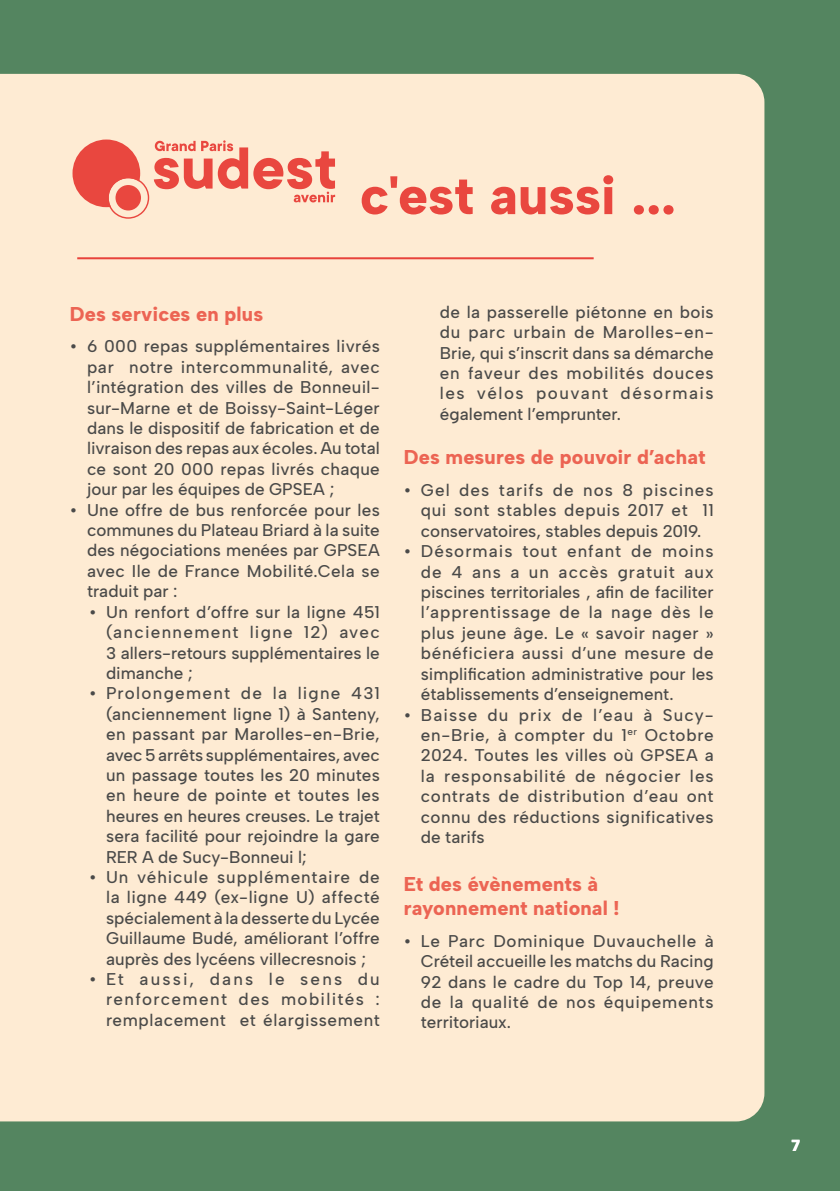
<style>
.page{position:relative;width:840px;height:1191px;background:#fff}
.page>*{position:absolute;margin:0;border:0;box-sizing:border-box;transform-origin:0 0}
.t1{font:800 54px "Albert Sans";letter-spacing:-.005em;color:#e9473f}
.t2{font:800 20px/24px "Albert Sans";letter-spacing:.01em;color:#ec6453}
.t3{font:500 17px/20.4px "Albert Sans";letter-spacing:.005em;color:#4a4a49;text-align:justify}
.t4{font:900 16px "Albert Sans";color:#fff}
</style>
<div class="page">
<div style="left:0;top:0;width:839px;height:1191px;background:#548560"></div>
<div style="left:0;top:74px;width:764px;height:1047px;background:#feebd3"></div>
<hr style="left:77px;top:257px;width:516px;height:2px;background:#e8423b">
<svg style="left:72px;top:139px;width:263px;height:80px;background:#f6af9c"></svg>
<h1 class="t1" style="left:359px;top:162px;width:317px">c'est aussi ...</h1>
<p class="t2" style="left:70px;top:302px;width:195px">Des services en plus</p>
<p class="t3" style="left:87px;top:336px;width:294px;text-indent:-17px">• 6 000 repas supplémentaires livrés par notre intercommunalité, avec l’intégration des villes de Bonneuil&shy;sur-Marne et de Boissy-Saint-Léger dans le dispositif de fabrication et de livraison des repas aux écoles. Au total ce sont 20 000 repas livrés chaque jour par les équipes de GPSEA ;</p>
<p class="t3" style="left:87px;top:499px;width:294px;text-indent:-17px">• Une offre de bus renforcée pour les communes du Plateau Briard à la suite des négociations menées par GPSEA avec Ile de France Mobilité.Cela se traduit par :</p>
<p class="t3" style="left:106px;top:601px;width:275px;text-indent:-17px">• Un renfort d’offre sur la ligne 451 (anciennement ligne 12) avec 3 allers-retours supplémentaires le dimanche ;</p>
<p class="t3" style="left:106px;top:683px;width:275px;text-indent:-17px">• Prolongement de la ligne 431 (anciennement ligne 1) à Santeny, en passant par Marolles-en-Brie, avec 5 arrêts supplémentaires, avec un passage toutes les 20 minutes en heure de pointe et toutes les heures en heures creuses. Le trajet sera facilité pour rejoindre la gare RER A de Sucy-Bonneui l;</p>
<p class="t3" style="left:106px;top:867px;width:275px;text-indent:-17px">• Un véhicule supplémentaire de la ligne 449 (ex-ligne U) affecté spécialement à la desserte du Lycée Guillaume Budé, améliorant l’offre auprès des lycéens villecresnois ;</p>
<p class="t3" style="left:106px;top:969px;width:275px;text-indent:-17px">• Et aussi, dans le sens du renforcement des mobilités : remplacement et élargissement</p>
<p class="t3" style="left:439px;top:302px;width:275px">de la passerelle piétonne en bois du parc urbain de Marolles-en-Brie, qui s’inscrit dans sa démarche en faveur des mobilités douces les vélos pouvant désormais également l’emprunter.</p>
<p class="t2" style="left:403px;top:445px;width:303px">Des mesures de pouvoir d’achat</p>
<p class="t3" style="left:420px;top:480px;width:294px;text-indent:-17px">• Gel des tarifs de nos 8 piscines qui sont stables depuis 2017 et 11 conservatoires, stables depuis 2019.</p>
<p class="t3" style="left:420px;top:541px;width:294px;text-indent:-17px">• Désormais tout enfant de moins de 4 ans a un accès gratuit aux piscines territoriales , afin de faciliter l’apprentissage de la nage dès le plus jeune âge. Le « savoir nager » bénéficiera aussi d’une mesure de simplification administrative pour les établissements d’enseignement.</p>
<p class="t3" style="left:420px;top:704px;width:294px;text-indent:-17px">• Baisse du prix de l’eau à Sucy&shy;en-Brie, à compter du 1<sup>er</sup> Octobre 2024. Toutes les villes où GPSEA a la responsabilité de négocier les contrats de distribution d’eau ont connu des réductions significatives de tarifs</p>
<p class="t2" style="left:403px;top:872px;width:217px">Et des évènements à rayonnement national !</p>
<p class="t3" style="left:420px;top:930px;width:294px;text-indent:-17px">• Le Parc Dominique Duvauchelle à Créteil accueille les matchs du Racing 92 dans le cadre du Top 14, preuve de la qualité de nos équipements territoriaux.</p>
<p class="t4" style="left:791px;top:1135px;width:10px">7</p>
</div>
